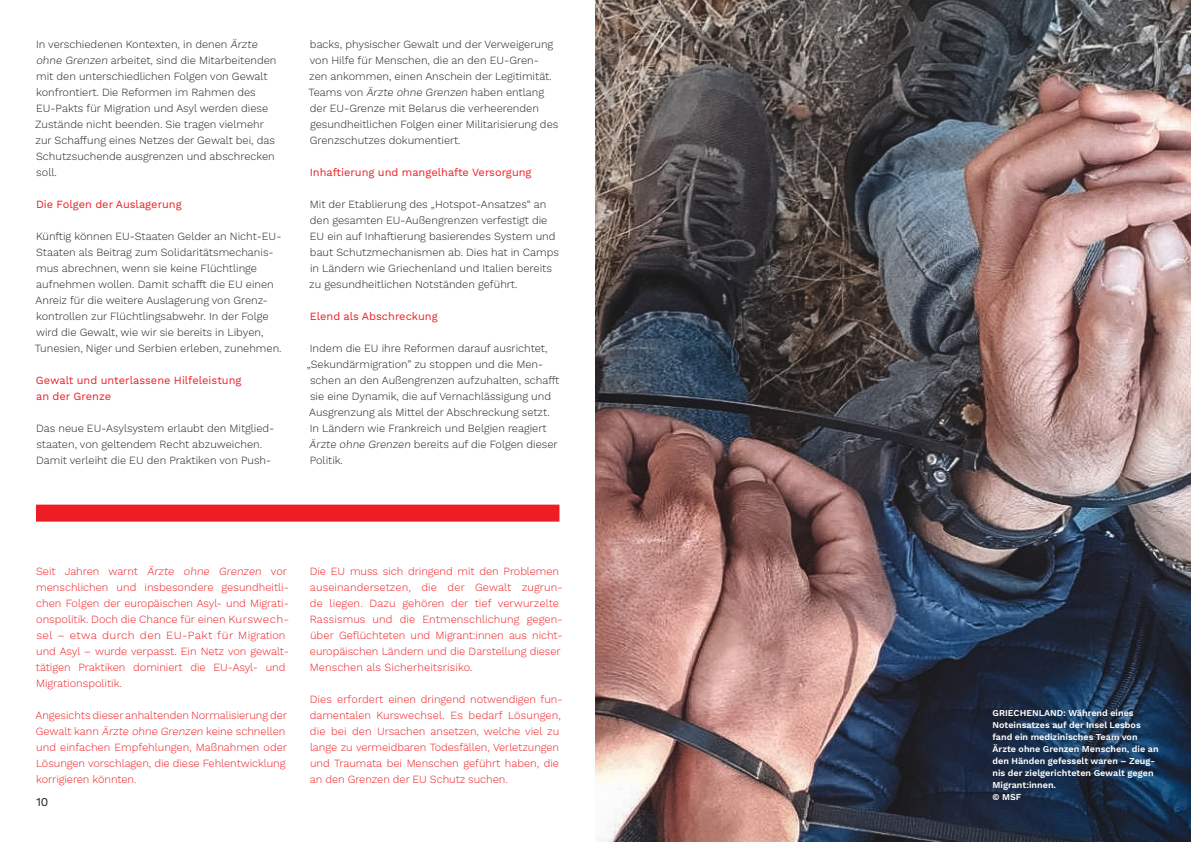
<style>
.page{position:relative;width:1191px;height:842px;background:#fff}
.page>*{position:absolute;margin:0;border:0;box-sizing:border-box;transform-origin:0 0}
.t1{font:12px "Work Sans";color:#231f20}
.t2{font:300 11px/16px "Work Sans";color:#231f20}
.t3{font:300 11px/16px "Work Sans";letter-spacing:-.005em;color:#ee1d23}
.t4{font:11px/16px "Work Sans";color:#ee1d23}
.t5{font:600 9px/12px "Work Sans";color:#fff}
</style>
<div class="page">
<div style="left:36px;top:505px;width:523px;height:17px;background:#ee1d23"></div>
<img style="left:595px;top:0;width:596px;height:842px">
<p class="t2" style="left:35px;top:37px;width:243px">In verschiedenen Kontexten, in denen Ärzte ohne Grenzen arbeitet, sind die Mitarbeitenden mit den unterschiedlichen Folgen von Gewalt konfrontiert. Die Reformen im Rahmen des EU-Pakts für Migration und Asyl werden diese Zustände nicht beenden. Sie tragen vielmehr zur Schaffung eines Netzes der Gewalt bei, das Schutzsuchende ausgrenzen und abschrecken soll.</p>
<p class="t4" style="left:36px;top:197px;width:147px">Die Folgen der Auslagerung</p>
<p class="t2" style="left:35px;top:229px;width:248px">Künftig können EU-Staaten Gelder an Nicht-EU-Staaten als Beitrag zum Solidaritätsmechanis&shy;mus abrechnen, wenn sie keine Flüchtlinge aufnehmen wollen. Damit schafft die EU einen Anreiz für die weitere Auslagerung von Grenz&shy;kontrollen zur Flüchtlingsabwehr. In der Folge wird die Gewalt, wie wir sie bereits in Libyen, Tunesien, Niger und Serbien erleben, zunehmen.</p>
<p class="t4" style="left:36px;top:373px;width:207px">Gewalt und unterlassene Hilfeleistung an der Grenze</p>
<p class="t2" style="left:36px;top:421px;width:240px">Das neue EU-Asylsystem erlaubt den Mitglied&shy;staaten, von geltendem Recht abzuweichen.<br>Damit verleiht die EU den Praktiken von Push-</p>
<p class="t2" style="left:309px;top:37px;width:251px">backs, physischer Gewalt und der Verweigerung von Hilfe für Menschen, die an den EU-Gren&shy;zen ankommen, einen Anschein der Legitimität.<br>Teams von Ärzte ohne Grenzen haben entlang der EU-Grenze mit Belarus die verheerenden gesundheitlichen Folgen einer Militarisierung des Grenzschutzes dokumentiert.</p>
<p class="t4" style="left:310px;top:165px;width:223px">Inhaftierung und mangelhafte Versorgung</p>
<p class="t2" style="left:309px;top:197px;width:251px">Mit der Etablierung des „Hotspot-Ansatzes“ an den gesamten EU-Außengrenzen verfestigt die EU ein auf Inhaftierung basierendes System und baut Schutzmechanismen ab. Dies hat in Camps in Ländern wie Griechenland und Italien bereits zu gesundheitlichen Notständen geführt.</p>
<p class="t4" style="left:310px;top:309px;width:130px">Elend als Abschreckung</p>
<p class="t2" style="left:310px;top:341px;width:239px">Indem die EU ihre Reformen darauf ausrichtet,</p>
<p class="t2" style="left:307px;top:357px;width:238px">„Sekundärmigration” zu stoppen und die Men-</p>
<p class="t2" style="left:310px;top:373px;width:251px">schen an den Außengrenzen aufzuhalten, schafft</p>
<p class="t2" style="left:310px;top:389px;width:242px">sie eine Dynamik, die auf Vernachlässigung und</p>
<p class="t2" style="left:309px;top:405px;width:242px">Ausgrenzung als Mittel der Abschreckung setzt.</p>
<p class="t2" style="left:310px;top:421px;width:238px">In Ländern wie Frankreich und Belgien reagiert</p>
<p class="t2" style="left:309px;top:437px;width:250px">Ärzte ohne Grenzen bereits auf die Folgen dieser</p>
<p class="t2" style="left:310px;top:453px;width:35px">Politik.</p>
<p class="t3" style="left:36px;top:563px;width:254px">Seit Jahren warnt Ärzte ohne Grenzen vor menschlichen und insbesondere gesundheitli&shy;chen Folgen der europäischen Asyl- und Migrati&shy;onspolitik. Doch die Chance für einen Kurswech&shy;sel – etwa durch den EU-Pakt für Migration und Asyl – wurde verpasst. Ein Netz von gewalt&shy;tätigen Praktiken dominiert die EU-Asyl- und Migrationspolitik.</p>
<p class="t3" style="left:36px;top:707px;width:253px">Angesichts dieser anhaltenden Normalisierung der Gewalt kann Ärzte ohne Grenzen keine schnellen und einfachen Empfehlungen, Maßnahmen oder Lösungen vorschlagen, die diese Fehlentwicklung korrigieren könnten.</p>
<p class="t1" style="left:36px;top:795px;width:14px">10</p>
<p class="t3" style="left:310px;top:563px;width:254px">Die EU muss sich dringend mit den Problemen auseinandersetzen, die der Gewalt zugrun&shy;de liegen. Dazu gehören der tief verwurzelte Rassismus und die Entmenschlichung gegen&shy;über Geflüchteten und Migrant:innen aus nicht&shy;europäischen Ländern und die Darstellung dieser Menschen als Sicherheitsrisiko.</p>
<p class="t3" style="left:310px;top:691px;width:254px">Dies erfordert einen dringend notwendigen fun&shy;damentalen Kurswechsel. Es bedarf Lösungen, die bei den Ursachen ansetzen, welche viel zu lange zu vermeidbaren Todesfällen, Verletzungen und Traumata bei Menschen geführt haben, die an den Grenzen der EU Schutz suchen.</p>
<p class="t5" style="left:992px;top:707px;width:168px">GRIECHENLAND: Während eines<br>Noteinsatzes auf der Insel Lesbos fand ein medizinisches Team von<br>Ärzte ohne Grenzen Menschen, die an den Händen gefesselt waren – Zeug&shy;nis der zielgerichteten Gewalt gegen<br>Migrant:innen.<br>© MSF</p>
</div>
